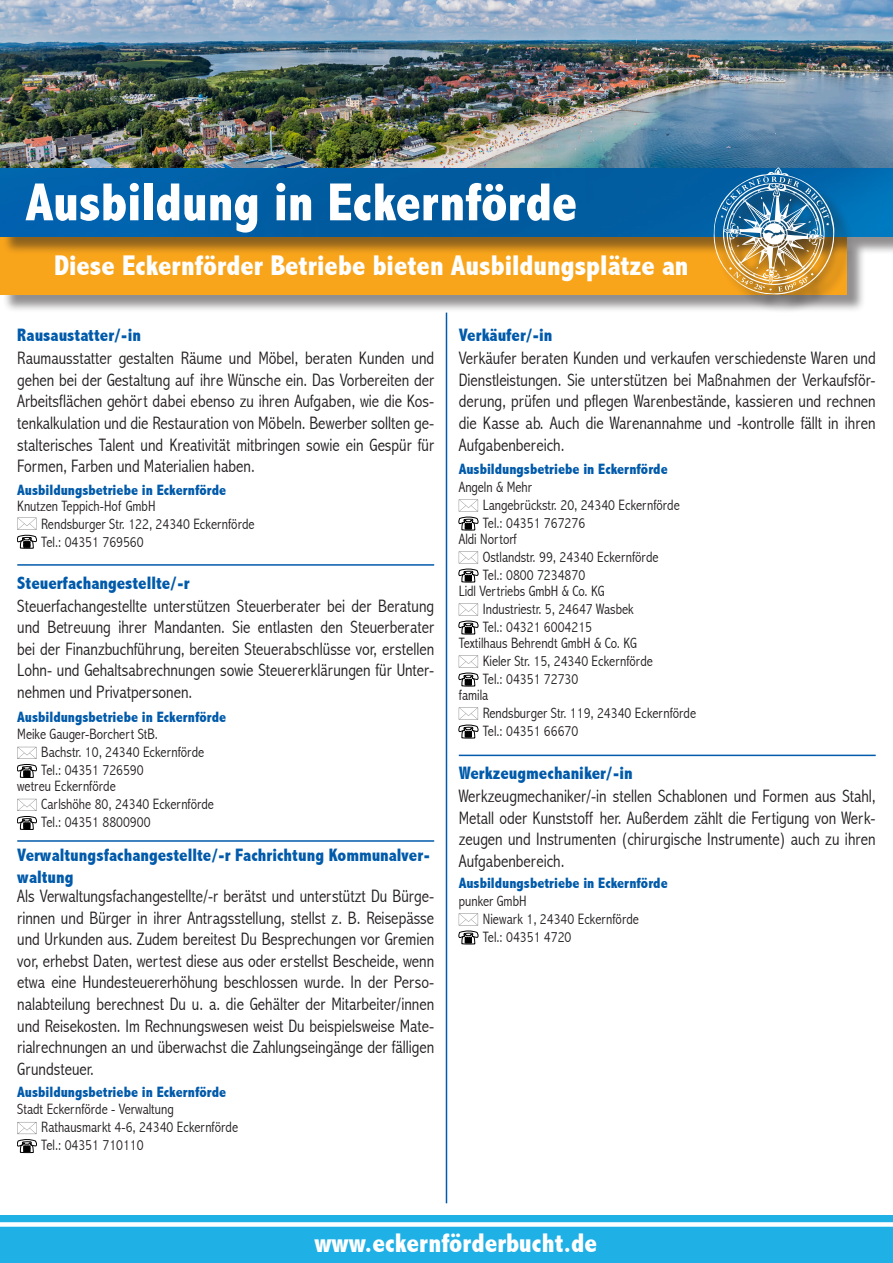
<style>
.page{position:relative;width:893px;height:1263px;background:#fff}
.page>*{position:absolute;margin:0;border:0;box-sizing:border-box;transform-origin:0 0}
.t1{font:800 condensed 54px "Abadi";color:#fff}
.t2{font:800 condensed 28.5px "Abadi";color:#fff}
.t3{font:800 condensed 27px "Abadi";color:#fff}
.t4{font:300 condensed 18px/21.6px "Abadi";color:#231f20;text-align:justify}
.t5{font:800 condensed 18px/21.6px "Abadi";color:#015aaa}
.t6{font:300 condensed 15px "Abadi";color:#231f20}
.t7{font:800 condensed 15px "Abadi";color:#015aaa}
</style>
<div class="page">
<div style="left:2px;top:238px;width:864px;height:75px;background:#231f20;opacity:.5"></div>
<div style="left:0;top:236px;width:847px;height:58px;background:#f9a51b"></div>
<div style="left:2px;top:169px;width:891px;height:86px;background:#231f20;opacity:.5"></div>
<img style="left:0;top:0;width:893px;height:236px">
<div style="left:716px;top:171px;width:137px;height:142px;background:#231f20;opacity:.75"></div>
<img style="left:713px;top:167px;width:122px;height:130px">
<div style="left:0;top:1215px;width:893px;height:48px;background:#1fb0e6"></div>
<div style="left:0;top:1222px;width:893px;height:5px;background:#fff"></div>
<hr style="left:446px;top:313px;width:1px;height:890px;background:#015aaa">
<svg style="left:459px;top:499px;width:19px;height:12px"></svg>
<svg style="left:459px;top:517px;width:19px;height:13px"></svg>
<svg style="left:17px;top:518px;width:20px;height:30px"></svg>
<svg style="left:459px;top:913px;width:19px;height:12px"></svg>
<svg style="left:459px;top:931px;width:19px;height:13px"></svg>
<hr style="left:459px;top:755px;width:417px;height:1px;background:#015aaa">
<svg style="left:17px;top:1122px;width:20px;height:31px"></svg>
<hr style="left:17px;top:840px;width:417px;height:2px;background:#015aaa">
<svg style="left:17px;top:747px;width:20px;height:31px"></svg>
<hr style="left:17px;top:564px;width:417px;height:2px;background:#015aaa">
<svg style="left:17px;top:799px;width:20px;height:31px"></svg>
<svg style="left:459px;top:551px;width:19px;height:12px"></svg>
<svg style="left:459px;top:569px;width:19px;height:13px"></svg>
<svg style="left:459px;top:603px;width:19px;height:12px"></svg>
<svg style="left:459px;top:621px;width:19px;height:13px"></svg>
<svg style="left:459px;top:655px;width:19px;height:12px"></svg>
<svg style="left:459px;top:673px;width:19px;height:13px"></svg>
<svg style="left:459px;top:707px;width:19px;height:12px"></svg>
<svg style="left:459px;top:725px;width:19px;height:13px"></svg>
<p class="t1" style="left:25px;top:171px;width:553px">Ausbildung in Eckernförde</p>
<p class="t2" style="left:54px;top:249px;width:636px">Diese Eckernförder Betriebe bieten Ausbildungsplätze an</p>
<p class="t5" style="left:17px;top:324px;width:125px">Rausaustatter/-in</p>
<p class="t4" style="left:17px;top:347px;width:418px">Raumausstatter gestalten Räume und Möbel, beraten Kunden und gehen bei der Gestaltung auf ihre Wünsche ein. Das Vorbereiten der Arbeitsflächen gehört dabei ebenso zu ihren Aufgaben, wie die Kos&shy;tenkalkulation und die Restauration von Möbeln. Bewerber sollten ge&shy;stalterisches Talent und Kreativität mitbringen sowie ein Gespür für Formen, Farben und Materialien haben.</p>
<p class="t7" style="left:17px;top:481px;width:210px">Ausbildungsbetriebe in Eckernförde</p>
<p class="t6" style="left:17px;top:498px;width:140px">Knutzen Teppich-Hof GmbH</p>
<p class="t6" style="left:41px;top:516px;width:215px">Rendsburger Str. 122, 24340 Eckernförde</p>
<p class="t6" style="left:41px;top:534px;width:104px">Tel.: 04351 769560</p>
<p class="t5" style="left:17px;top:572px;width:174px">Steuerfachangestellte/-r</p>
<p class="t4" style="left:17px;top:595px;width:418px">Steuerfachangestellte unterstützen Steuerberater bei der Beratung und Betreuung ihrer Mandanten. Sie entlasten den Steuerberater bei der Finanzbuchführung, bereiten Steuerabschlüsse vor, erstellen Lohn- und Gehaltsabrechnungen sowie Steuererklärungen für Unter&shy;nehmen und Privatpersonen.</p>
<p class="t7" style="left:17px;top:708px;width:210px">Ausbildungsbetriebe in Eckernförde</p>
<p class="t6" style="left:17px;top:725px;width:142px">Meike Gauger-Borchert StB.</p>
<p class="t6" style="left:41px;top:743px;width:164px">Bachstr. 10, 24340 Eckernförde</p>
<p class="t6" style="left:41px;top:761px;width:104px">Tel.: 04351 726590</p>
<p class="t6" style="left:17px;top:777px;width:100px">wetreu Eckernförde</p>
<p class="t6" style="left:41px;top:795px;width:174px">Carlshöhe 80, 24340 Eckernförde</p>
<p class="t6" style="left:41px;top:813px;width:111px">Tel.: 04351 8800900</p>
<p class="t5" style="left:17px;top:844px;width:414px">Verwaltungsfachangestellte/-r Fachrichtung Kommunalver&shy;waltung</p>
<p class="t4" style="left:17px;top:885px;width:418px">Als Verwaltungsfachangestellte/-r berätst und unterstützt Du Bürge&shy;rinnen und Bürger in ihrer Antragsstellung, stellst z. B. Reisepässe und Urkunden aus. Zudem bereitest Du Besprechungen vor Gremien vor, erhebst Daten, wertest diese aus oder erstellst Bescheide, wenn etwa eine Hundesteuererhöhung beschlossen wurde. In der Perso&shy;nalabteilung berechnest Du u. a. die Gehälter der Mitarbeiter/innen und Reisekosten. Im Rechnungswesen weist Du beispielsweise Mate&shy;rialrechnungen an und überwachst die Zahlungseingänge der fälligen Grundsteuer.</p>
<p class="t7" style="left:17px;top:1083px;width:210px">Ausbildungsbetriebe in Eckernförde</p>
<p class="t6" style="left:17px;top:1100px;width:158px">Stadt Eckernförde - Verwaltung</p>
<p class="t6" style="left:41px;top:1118px;width:198px">Rathausmarkt 4-6, 24340 Eckernförde</p>
<p class="t6" style="left:41px;top:1136px;width:104px">Tel.: 04351 710110</p>
<p class="t5" style="left:459px;top:324px;width:95px">Verkäufer/-in</p>
<p class="t4" style="left:459px;top:347px;width:418px">Verkäufer beraten Kunden und verkaufen verschiedenste Waren und Dienstleistungen. Sie unterstützen bei Maßnahmen der Verkaufsför&shy;derung, prüfen und pflegen Warenbestände, kassieren und rechnen die Kasse ab. Auch die Warenannahme und -kontrolle fällt in ihren Aufgabenbereich.</p>
<p class="t7" style="left:459px;top:461px;width:210px">Ausbildungsbetriebe in Eckernförde</p>
<p class="t6" style="left:459px;top:478px;width:75px">Angeln &amp; Mehr</p>
<p class="t6" style="left:483px;top:496px;width:198px">Langebrückstr. 20, 24340 Eckernförde</p>
<p class="t6" style="left:483px;top:514px;width:104px">Tel.: 04351 767276</p>
<p class="t6" style="left:459px;top:530px;width:59px">Aldi Nortorf</p>
<p class="t6" style="left:483px;top:548px;width:177px">Ostlandstr. 99, 24340 Eckernförde</p>
<p class="t6" style="left:483px;top:566px;width:104px">Tel.: 0800 7234870</p>
<p class="t6" style="left:459px;top:582px;width:147px">Lidl Vertriebs GmbH &amp; Co. KG</p>
<p class="t6" style="left:483px;top:600px;width:152px">Industriestr. 5, 24647 Wasbek</p>
<p class="t6" style="left:483px;top:618px;width:111px">Tel.: 04321 6004215</p>
<p class="t6" style="left:459px;top:634px;width:179px">Textilhaus Behrendt GmbH &amp; Co. KG</p>
<p class="t6" style="left:483px;top:652px;width:172px">Kieler Str. 15, 24340 Eckernförde</p>
<p class="t6" style="left:483px;top:670px;width:97px">Tel.: 04351 72730</p>
<p class="t6" style="left:459px;top:686px;width:31px">famila</p>
<p class="t6" style="left:483px;top:704px;width:215px">Rendsburger Str. 119, 24340 Eckernförde</p>
<p class="t6" style="left:483px;top:722px;width:97px">Tel.: 04351 66670</p>
<p class="t5" style="left:459px;top:762px;width:175px">Werkzeugmechaniker/-in</p>
<p class="t4" style="left:459px;top:785px;width:418px">Werkzeugmechaniker/-in stellen Schablonen und Formen aus Stahl, Metall oder Kunststoff her. Außerdem zählt die Fertigung von Werk&shy;zeugen und Instrumenten (chirurgische Instrumente) auch zu ihren Aufgabenbereich.</p>
<p class="t7" style="left:459px;top:874px;width:210px">Ausbildungsbetriebe in Eckernförde</p>
<p class="t6" style="left:459px;top:892px;width:69px">punker GmbH</p>
<p class="t6" style="left:483px;top:910px;width:158px">Niewark 1, 24340 Eckernförde</p>
<p class="t6" style="left:483px;top:928px;width:90px">Tel.: 04351 4720</p>
<p class="t3" style="left:314px;top:1227px;width:284px">www.eckernförderbucht.de</p>
</div>
